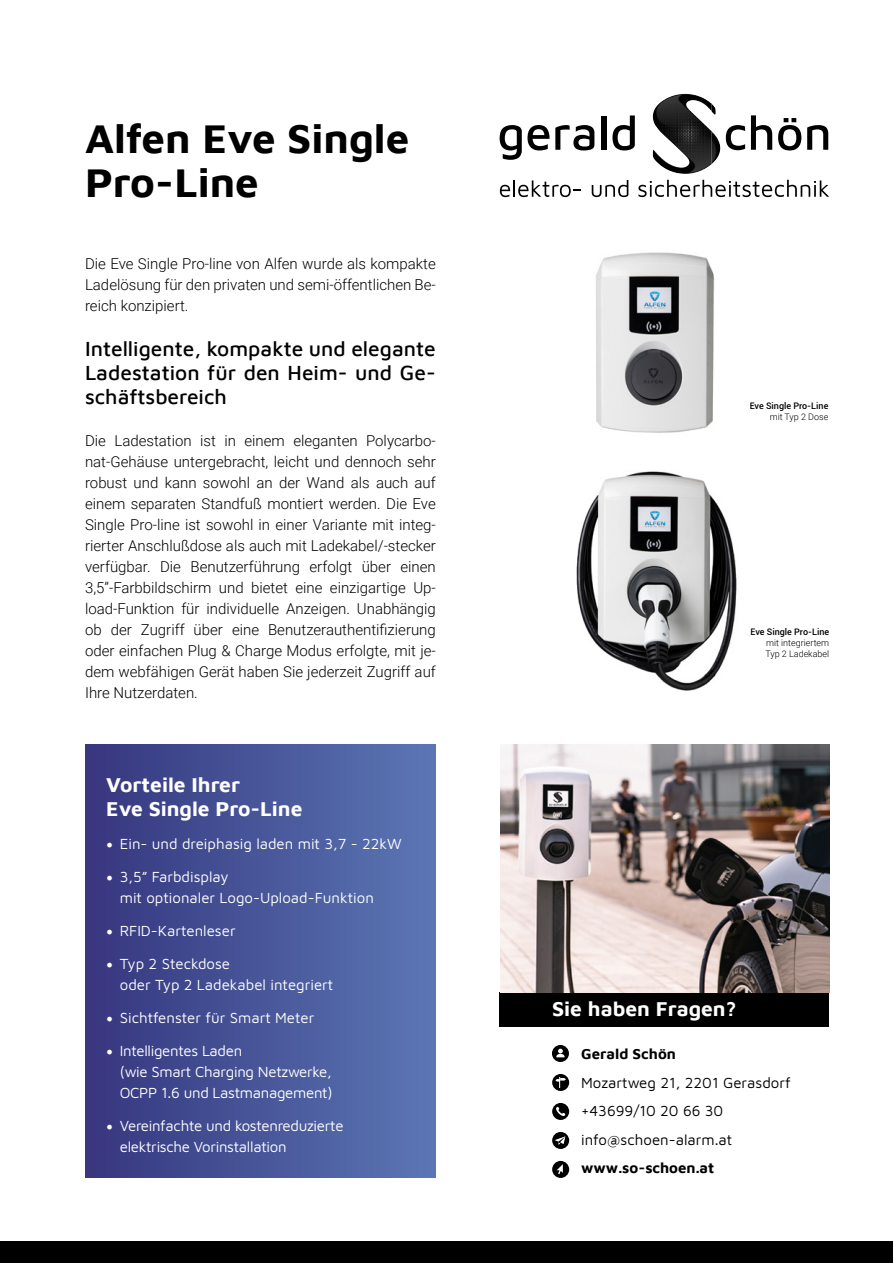
<style>
.page{position:relative;width:893px;height:1263px;background:#fff}
.page>*{position:absolute;margin:0;border:0;box-sizing:border-box;transform-origin:0 0}
.t1{font:700 42px "Maven Pro";color:#000}
.t2{font:500 21px/24px "Maven Pro";color:#000;text-align:justify}
.t3{font:700 21px "Maven Pro";color:#fff}
.t4{font:300 15px/21px "Roboto";color:#000;text-align:justify}
.t5{font:15px/21px "Maven Pro";color:#fff}
.t6{font:15px/21px "Maven Pro";letter-spacing:-.02em;color:#fff}
.t7{font:15px "Maven Pro";color:#000}
.t8{font:700 15px "Maven Pro";color:#000}
.t9{font:500 9px/10.8px "Roboto";color:#000;text-align:right}
.t10{font:300 9px "Roboto";color:#000}
.s1{font-family:"Minion Pro";font-size:18px}
.s2{font-weight:300}
</style>
<div class="page">
<img style="left:596px;top:252px;width:119px;height:181px">
<div style="left:85px;top:744px;width:351px;height:434px;background:linear-gradient(to right,#36357e,#5b77b5)"></div>
<svg style="left:500px;top:125px;width:94px;height:35px"></svg>
<div style="left:602px;top:116px;width:5px;height:34px;background:#000"></div>
<svg style="left:612px;top:115px;width:23px;height:35px"></svg>
<svg style="left:500px;top:180px;width:81px;height:17px"></svg>
<svg style="left:592px;top:180px;width:36px;height:17px"></svg>
<svg style="left:638px;top:180px;width:191px;height:17px"></svg>
<svg style="left:726px;top:125px;width:19px;height:25px"></svg>
<svg style="left:751px;top:115px;width:21px;height:35px"></svg>
<svg style="left:778px;top:118px;width:23px;height:32px"></svg>
<svg style="left:807px;top:125px;width:21px;height:25px"></svg>
<img style="left:653px;top:97px;width:59px;height:77px">
<svg style="left:712px;top:104px;width:4px;height:11px"></svg>
<img style="left:712px;top:132px;width:8px;height:32px">
<div style="left:0;top:1242px;width:893px;height:21px;background:#000"></div>
<div style="left:500px;top:992px;width:329px;height:34px;background:#000"></div>
<svg style="left:552px;top:1103px;width:17px;height:17px"></svg>
<svg style="left:552px;top:1074px;width:17px;height:17px"></svg>
<svg style="left:552px;top:1132px;width:17px;height:17px"></svg>
<svg style="left:552px;top:1161px;width:17px;height:17px"></svg>
<svg style="left:552px;top:1045px;width:17px;height:17px"></svg>
<img style="left:576px;top:471px;width:161px;height:220px">
<img style="left:500px;top:744px;width:329px;height:248px">
<p class="t1" style="left:85px;top:109px;width:326px">Alfen Eve Single</p>
<p class="t1" style="left:85px;top:153px;width:175px">Pro-Line</p>
<p class="t4" style="left:85px;top:252px;width:352px">Die Eve Single Pro-line von Alfen wurde als kompakte Ladelösung für den privaten und semi-öffentlichen Be&shy;reich konzipiert.</p>
<p class="t2" style="left:85px;top:335px;width:352px">Intelligente, kompakte und elegante Ladestation für den Heim- und Ge&shy;schäftsbereich</p>
<p class="t4" style="left:85px;top:429px;width:352px">Die Ladestation ist in einem eleganten Polycarbo&shy;nat-Gehäuse untergebracht, leicht und dennoch sehr robust und kann sowohl an der Wand als auch auf einem separaten Standfuß montiert werden. Die Eve Single Pro-line ist sowohl in einer Variante mit integ&shy;rierter Anschlußdose als auch mit Ladekabel/-stecker verfügbar. Die Benutzerführung erfolgt über einen 3,5”-Farbbildschirm und bietet eine einzigartige Up&shy;load-Funktion für individuelle Anzeigen. Unabhängig ob der Zugriff über eine Benutzerauthentifizierung oder einfachen Plug &amp; Charge Modus erfolgte, mit je&shy;dem webfähigen Gerät haben Sie jederzeit Zugriff auf Ihre Nutzerdaten.</p>
<p class="t3" style="left:106px;top:770px;width:135px">Vorteile Ihrer</p>
<p class="t3" style="left:106px;top:794px;width:198px">Eve Single Pro-Line</p>
<p class="t5" style="left:106px;top:832px;width:297px"><span class="s1">•</span> Ein- und dreiphasig laden mit 3,7 - 22kW</p>
<p class="t5" style="left:120px;top:865px;width:256px;text-indent:-14px"><span class="s1">•</span> 3,5” Farbdisplay<br>mit optionaler Logo-Upload-Funktion</p>
<p class="t5" style="left:106px;top:919px;width:131px"><span class="s1">•</span> RFID-Kartenleser</p>
<p class="t5" style="left:120px;top:952px;width:215px;text-indent:-14px"><span class="s1">•</span> Typ 2 Steckdose<br>oder Typ 2 Ladekabel integriert</p>
<p class="t5" style="left:106px;top:1006px;width:210px"><span class="s1">•</span> Sichtfenster für Smart Meter</p>
<p class="t6" style="left:120px;top:1039px;width:214px;text-indent:-14px"><span class="s1">•</span> Intelligentes Laden<br>(wie Smart Charging Netzwerke,<br>OCPP 1.6 und Lastmanagement)</p>
<p class="t6" style="left:120px;top:1114px;width:225px;text-indent:-14px"><span class="s1">•</span> Vereinfachte und kostenreduzierte elektrische Vorinstallation</p>
<p class="t9" style="left:750px;top:400px;width:80px">Eve Single Pro-Line <span class="s2">mit Typ 2 Dose</span></p>
<p class="t9" style="left:750px;top:626px;width:80px">Eve Single Pro-Line <span class="s2">mit integriertem</span></p>
<p class="t10" style="left:765px;top:647px;width:65px">Typ 2 Ladekabel</p>
<p class="t3" style="left:552px;top:994px;width:186px">Sie haben Fragen?</p>
<p class="t8" style="left:581px;top:1044px;width:96px">Gerald Schön</p>
<p class="t7" style="left:581px;top:1072px;width:211px">Mozartweg 21, 2201 Gerasdorf</p>
<p class="t7" style="left:581px;top:1101px;width:144px">+43699/10 20 66 30</p>
<p class="t7" style="left:581px;top:1129px;width:153px">info@schoen-alarm.at</p>
<p class="t8" style="left:581px;top:1158px;width:135px">www.so-schoen.at</p>
</div>
